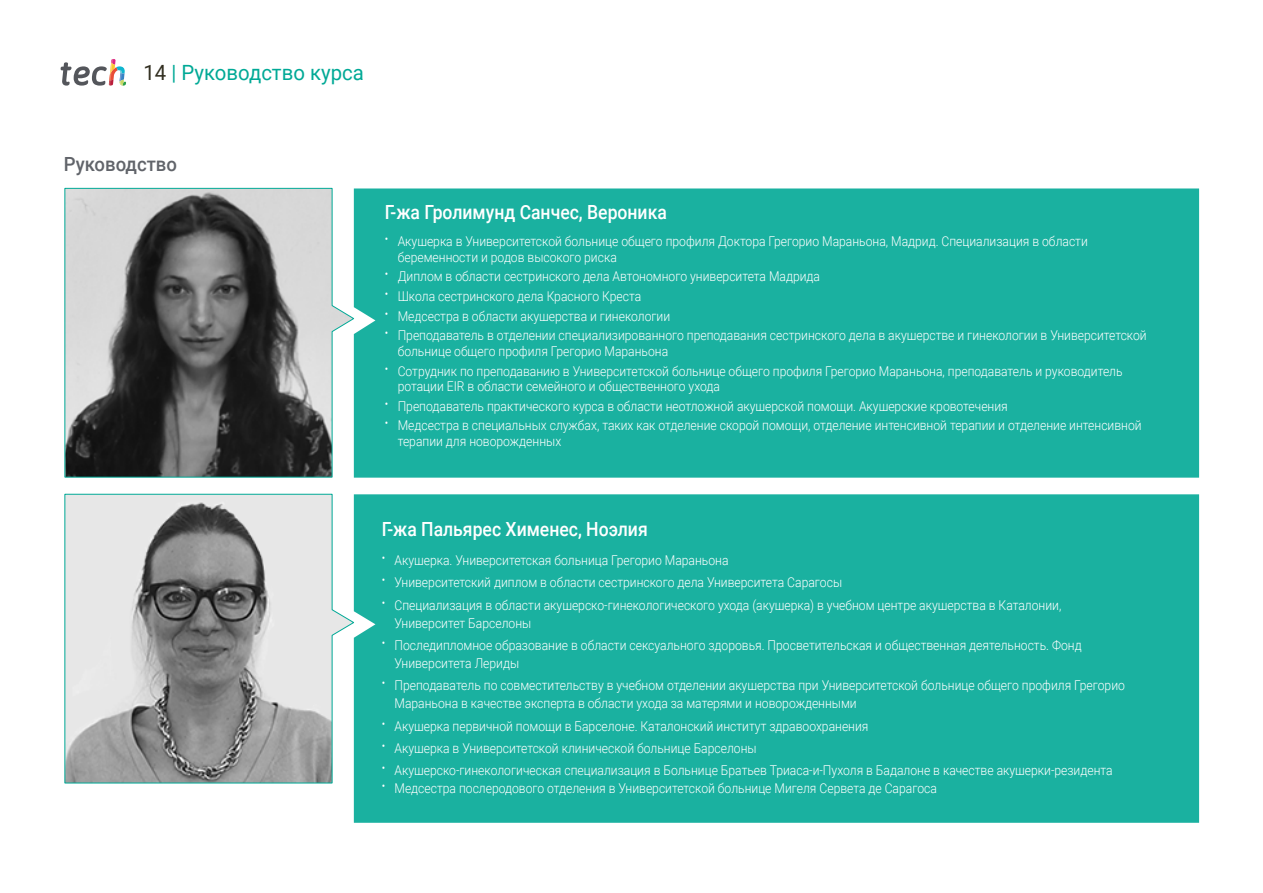
<style>
.page{position:relative;width:1263px;height:893px;background:#fff}
.page>*{position:absolute;margin:0;border:0;box-sizing:border-box;transform-origin:0 0}
.t1{font:21px "Roboto";color:#00a996}
.t2{font:500 19.5px "Roboto";color:#fff;scale:.9 1}
.t3{font:500 19.5px "Roboto";color:#61646a;scale:.95 1}
.t4{font:300 13.5px/15.5px "Roboto";color:#fff;scale:.9 1}
.s1{color:#312e20}
</style>
<div class="page">
<svg style="left:61px;top:59px;width:65px;height:27px"></svg>
<div style="left:354px;top:188px;width:845px;height:290px;background:#1ab1a0"></div>
<div style="left:354px;top:494px;width:845px;height:329px;background:#1ab1a0"></div>
<svg style="left:64px;top:188px;width:290px;height:289px;background:#797d7d"></svg>
<svg style="left:64px;top:494px;width:290px;height:289px;background:#b1b5b5"></svg>
<h1 class="t1" style="left:144px;top:57px;width:222px"><span class="s1">14</span> | Руководство курса</h1>
<h2 class="t3" style="left:64px;top:151px;width:121px">Руководство</h2>
<h2 class="t2" style="left:385px;top:199px;width:315px">Г-жа Гролимунд Санчес, Вероника</h2>
<p class="t4" style="left:398px;top:233px;width:768px;text-indent:-13px"><sup>•</sup> Акушерка в Университетской больнице общего профиля Доктора Грегорио Мараньона, Мадрид. Специализация в области беременности и родов высокого риска</p>
<p class="t4" style="left:385px;top:268px;width:485px"><sup>•</sup> Диплом в области сестринского дела Автономного университета Мадрида</p>
<p class="t4" style="left:385px;top:288px;width:286px"><sup>•</sup> Школа сестринского дела Красного Креста</p>
<p class="t4" style="left:385px;top:308px;width:319px"><sup>•</sup> Медсестра в области акушерства и гинекологии</p>
<p class="t4" style="left:398px;top:327px;width:834px;text-indent:-13px"><sup>•</sup> Преподаватель в отделении специализированного преподавания сестринского дела в акушерстве и гинекологии в Университетской больнице общего профиля Грегорио Мараньона</p>
<p class="t4" style="left:398px;top:363px;width:807px;text-indent:-13px"><sup>•</sup> Сотрудник по преподаванию в Университетской больнице общего профиля Грегорио Мараньона, преподаватель и руководитель ротации EIR в области семейного и общественного ухода</p>
<p class="t4" style="left:385px;top:398px;width:694px"><sup>•</sup> Преподаватель практического курса в области неотложной акушерской помощи. Акушерские кровотечения</p>
<p class="t4" style="left:398px;top:417px;width:828px;text-indent:-13px"><sup>•</sup> Медсестра в специальных службах, таких как отделение скорой помощи, отделение интенсивной терапии и отделение интенсивной терапии для новорожденных</p>
<h2 class="t2" style="left:382px;top:515px;width:297px">Г-жа Пальярес Хименес, Ноэлия</h2>
<p class="t4" style="left:382px;top:552px;width:387px"><sup>•</sup> Акушерка. Университетская больница Грегорио Мараньона</p>
<p class="t4" style="left:382px;top:574px;width:513px"><sup>•</sup> Университетский диплом в области сестринского дела Университета Сарагосы</p>
<p class="t4" style="left:394px;top:595px;width:742px;line-height:18px;text-indent:-13px"><sup>•</sup> Специализация в области акушерско-гинекологического ухода (акушерка) в учебном центре акушерства в Каталонии,<br>Университет Барселоны</p>
<p class="t4" style="left:394px;top:636px;width:765px;line-height:18px;text-indent:-13px"><sup>•</sup> Последипломное образование в области сексуального здоровья. Просветительская и общественная деятельность. Фонд<br>Университета Лериды</p>
<p class="t4" style="left:394px;top:676px;width:813px;line-height:18px;text-indent:-13px"><sup>•</sup> Преподаватель по совместительству в учебном отделении акушерства при Университетской больнице общего профиля Грегорио<br>Мараньона в качестве эксперта в области ухода за матерями и новорожденными</p>
<p class="t4" style="left:382px;top:717px;width:542px"><sup>•</sup> Акушерка первичной помощи в Барселоне. Каталонский институт здравоохранения</p>
<p class="t4" style="left:382px;top:740px;width:418px"><sup>•</sup> Акушерка в Университетской клинической больнице Барселоны</p>
<p class="t4" style="left:382px;top:762px;width:814px"><sup>•</sup> Акушерско-гинекологическая специализация в Больнице Братьев Триаса-и-Пухоля в Бадалоне в качестве акушерки-резидента</p>
<p class="t4" style="left:382px;top:780px;width:618px"><sup>•</sup> Медсестра послеродового отделения в Университетской больнице Мигеля Сервета де Сарагоса</p>
</div>
